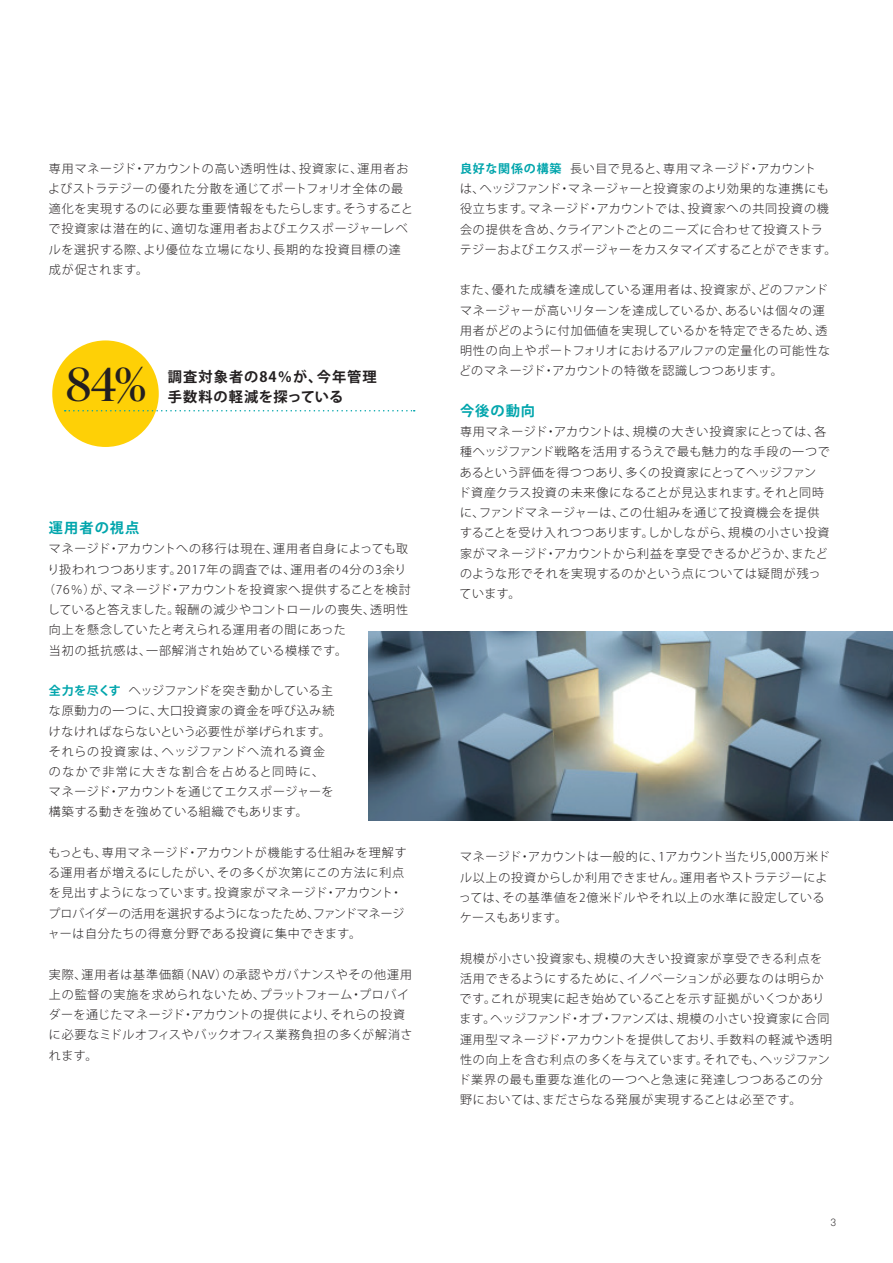
<style>
.page{position:relative;width:893px;height:1263px;background:#fff}
.page>*{position:absolute;margin:0;border:0;box-sizing:border-box;transform-origin:0 0}
.t1{font:48px "Publico Banner";color:#231f20}
.t2{font:700 14.25px "Koz Go Pro";letter-spacing:.075em;color:#231f20}
.t3{font:700 14.25px "Koz Go Pro";letter-spacing:.035em;color:#231f20}
.t4{font:700 14.25px "Koz Go Pro";letter-spacing:.075em;color:#00a5ac}
.t5{font:300 12px/20.2px "Koz Go Pro";letter-spacing:.055em;color:#231f20}
.t6{font:300 12px/20.2px "Koz Go Pro";letter-spacing:.035em;color:#231f20}
.t7{font:300 12px/20.2px "Koz Go Pro";letter-spacing:.025em;color:#231f20}
.t8{font:300 12px "Koz Go Pro";letter-spacing:.075em;color:#231f20}
.t9{font:300 10.5px "Akkurat Std";color:#231f20}
.s1{font-weight:700;color:#00a5ac}
</style>
<div class="page">
<div style="left:52px;top:340px;width:107px;height:107px;background:#fed006;border-radius:50%"></div>
<svg style="left:65px;top:410px;width:350px;height:1px"></svg>
<img style="left:368px;top:631px;width:525px;height:189px">
<p class="t5" style="left:48px;top:158px;width:366px">専用マネージド・アカウントの高い透明性は、投資家に、運用者およびストラテジーの優れた分散を通じてポートフォリオ全体の最適化を実現するのに必要な重要情報をもたらします。そうすることで投資家は潜在的に、適切な運用者およびエクスポージャーレベルを選択する際、より優位な立場になり、長期的な投資目標の達成が促されます。</p>
<p class="t1" style="left:66px;top:351px;width:82px">84%</p>
<h4 class="t2" style="left:168px;top:367px;width:211px">調査対象者の84％が、今年管理</h4>
<h4 class="t3" style="left:168px;top:388px;width:177px">手数料の軽減を探っている</h4>
<h3 class="t4" style="left:49px;top:519px;width:92px">運用者の視点</h3>
<p class="t5" style="left:43px;top:539px;width:369px;text-align:center">マネージド・アカウントへの移行は現在、運用者自身によっても取り扱われつつあります。2017年の調査では、運用者の4分の3余り（76％）が、マネージド・アカウントを投資家へ提供することを検討していると答えました。報酬の減少やコントロールの喪失、透明性</p>
<p class="t6" style="left:49px;top:620px;width:298px">向上を懸念していたと考えられる運用者の間にあった</p>
<p class="t8" style="left:49px;top:642px;width:300px">当初の抵抗感は、一部解消され始めている模様です。</p>
<p class="t5" style="left:49px;top:680px;width:287px"><span class="s1">全力を尽くす</span> ヘッジファンドを突き動かしている主な原動力の一つに、大口投資家の資金を呼び込み続けなければならないという必要性が挙げられます。それらの投資家は、ヘッジファンドへ流れる資金のなかで非常に大きな割合を占めると同時に、マネージド・アカウントを通じてエクスポージャーを構築する動きを強めている組織でもあります。</p>
<p class="t6" style="left:48px;top:842px;width:360px">もっとも、専用マネージド・アカウントが機能する仕組みを理解する運用者が増えるにしたがい、その多くが次第にこの方法に利点を見出すようになっています。投資家がマネージド・アカウント・プロバイダーの活用を選択するようになったため、ファンドマネージャーは自分たちの得意分野である投資に集中できます。</p>
<p class="t5" style="left:48px;top:964px;width:366px">実際、運用者は基準価額（NAV）の承認やガバナンスやその他運用上の監督の実施を求められないため、プラットフォーム・プロバイダーを通じたマネージド・アカウントの提供により、それらの投資に必要なミドルオフィスやバックオフィス業務負担の多くが解消されます。</p>
<p class="t7" style="left:460px;top:158px;width:378px"><span class="s1">良好な関係の構築</span> 長い目で見ると、専用マネージド・アカウント<br>は、ヘッジファンド・マネージャーと投資家のより効果的な連携にも役立ちます。マネージド・アカウントでは、投資家への共同投資の機会の提供を含め、クライアントごとのニーズに合わせて投資ストラテジーおよびエクスポージャーをカスタマイズすることができます。</p>
<p class="t5" style="left:459px;top:280px;width:372px">また、優れた成績を達成している運用者は、投資家が、どのファンドマネージャーが高いリターンを達成しているか、あるいは個々の運用者がどのように付加価値を実現しているかを特定できるため、透明性の向上やポートフォリオにおけるアルファの定量化の可能性などのマネージド・アカウントの特徴を認識しつつあります。</p>
<h3 class="t4" style="left:460px;top:401px;width:77px">今後の動向</h3>
<p class="t5" style="left:459px;top:422px;width:373px">専用マネージド・アカウントは、規模の大きい投資家にとっては、各種ヘッジファンド戦略を活用するうえで最も魅力的な手段の一つであるという評価を得つつあり、多くの投資家にとってヘッジファンド資産クラス投資の未来像になることが見込まれます。それと同時に、ファンドマネージャーは、この仕組みを通じて投資機会を提供することを受け入れつつあります。しかしながら、規模の小さい投資家がマネージド・アカウントから利益を享受できるかどうか、またどのような形でそれを実現するのかという点については疑問が残っています。</p>
<p class="t5" style="left:459px;top:847px;width:372px">マネージド・アカウントは一般的に、1アカウント当たり5,000万米ドル以上の投資からしか利用できません。運用者やストラテジーによっては、その基準値を2億米ドルやそれ以上の水準に設定しているケースもあります。</p>
<p class="t8" style="left:460px;top:950px;width:364px">規模が小さい投資家も、規模の大きい投資家が享受できる利点を</p>
<p class="t5" style="left:459px;top:968px;width:372px">活用できるようにするために、イノベーションが必要なのは明らかです。これが現実に起き始めていることを示す証拠がいくつかあります。ヘッジファンド・オブ・ファンズは、規模の小さい投資家に合同</p>
<p class="t5" style="left:460px;top:1029px;width:374px">運用型マネージド・アカウントを提供しており、手数料の軽減や透明</p>
<p class="t5" style="left:459px;top:1049px;width:373px">性の向上を含む利点の多くを与えています。それでも、ヘッジファンド業界の最も重要な進化の一つへと急速に発達しつつあるこの分</p>
<p class="t5" style="left:460px;top:1090px;width:343px">野においては、まださらなる発展が実現することは必至です。</p>
<p class="t9" style="left:830px;top:1216px;width:7px">3</p>
</div>
